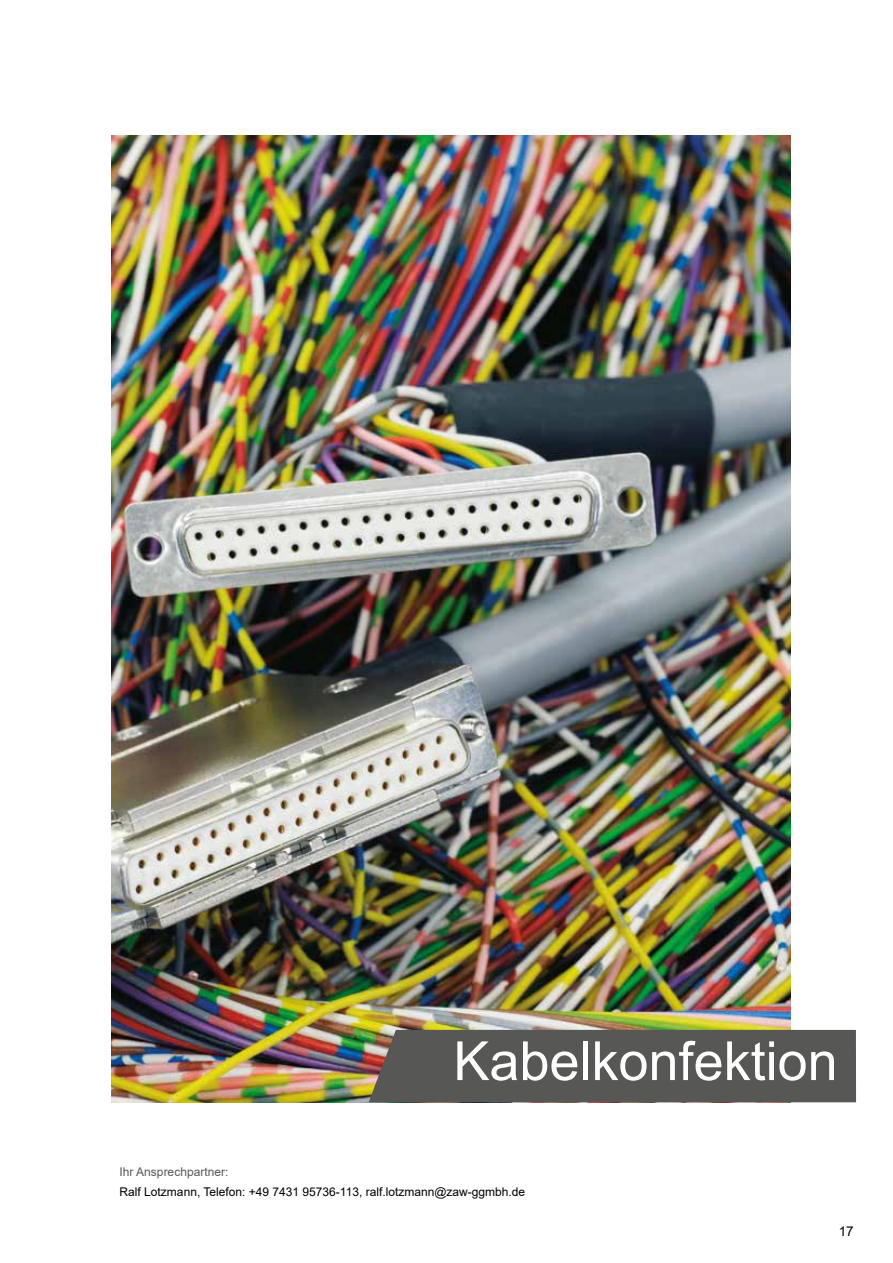
<style>
.page{position:relative;width:893px;height:1263px;background:#fff}
.page>*{position:absolute;margin:0;border:0;box-sizing:border-box;transform-origin:0 0}
.t1{font:54px "Arial";color:#fff}
.t2{font:13.5px "Arial";color:#000}
.t3{font:12px "Arial";color:#000}
.t4{font:12px "Arial";color:#575756}
</style>
<div class="page">
<hr style="left:0;top:0;width:1px;height:1263px;background:#9d9d9c">
<img style="left:111px;top:135px;width:679px;height:967px">
<div style="left:369px;top:1030px;width:487px;height:72px;background:#575756"></div>
<h1 class="t1" style="left:453px;top:1024px;width:386px">Kabelkonfektion</h1>
<p class="t4" style="left:120px;top:1164px;width:110px">Ihr Ansprechpartner:</p>
<p class="t3" style="left:120px;top:1183px;width:407px">Ralf Lotzmann, Telefon: +49 7431 95736-113, ralf.lotzmann@zaw-ggmbh.de</p>
<p class="t2" style="left:839px;top:1222px;width:17px">17</p>
</div>
